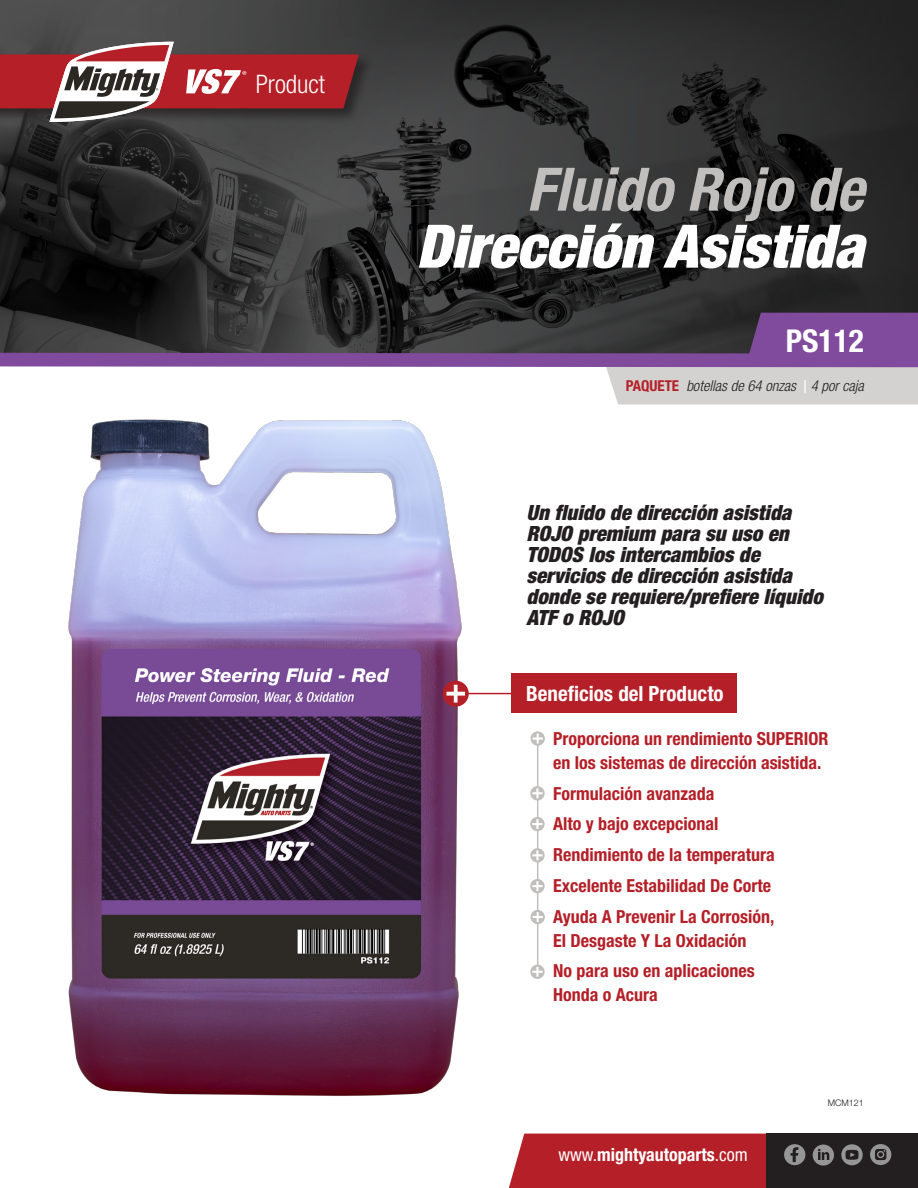
<style>
.page{position:relative;width:918px;height:1188px;background:#fff}
.page>*{position:absolute;margin:0;border:0;box-sizing:border-box;transform-origin:0 0}
.t1{font:italic 900 condensed 60px "Helvetica Neue";color:#fff}
.t2{font:italic 700 condensed 60px "Helvetica Neue";color:#c1bfbe}
.t3{font:700 condensed 31.5px "Helvetica Neue";color:#fff}
.t4{font:300 condensed 25.5px "Helvetica Neue";color:#fff}
.t5{font:italic 900 condensed 21px/21px "Helvetica Neue";color:#231f20}
.t6{font:700 condensed 21px "Helvetica Neue";color:#fff}
.t7{font:700 condensed 18px/24px "Helvetica Neue";color:#b51f27}
.t8{font:700 condensed 18px "Helvetica Neue";color:#fff}
.t9{font:italic 300 condensed 15px "Helvetica Neue";color:#231f20}
.t10{font:300 9px "Helvetica Neue";color:#231f20}
.s1{font-weight:700;font-style:normal;color:#b51f27}
.s2{font-weight:400;font-style:normal;font-size:18px;color:#fff}
.s3{font-weight:400}
</style>
<div class="page">
<img style="left:68px;top:419px;width:402px;height:677px">
<hr style="left:537px;top:741px;width:1px;height:226px;background:#c1bfbe">
<img style="left:0;top:0;width:135px;height:313px">
<svg style="left:135px;top:0;width:783px;height:313px;background:#2f3030"></svg>
<div style="left:0;top:53px;width:373px;height:70px;background:#231f20;opacity:.75"></div>
<svg style="left:0;top:42px;width:359px;height:80px;background:#91484c"></svg>
<svg style="left:509px;top:1134px;width:409px;height:54px;background:#85282e"></svg>
<svg style="left:0;top:313px;width:918px;height:92px"></svg>
<div style="left:512px;top:673px;width:225px;height:40px;background:#b51f27"></div>
<svg style="left:531px;top:731px;width:14px;height:15px"></svg>
<svg style="left:533px;top:734px;width:10px;height:9px"></svg>
<div style="left:531px;top:910px;width:14px;height:14px;background:#c1bfbe;border-radius:50%"></div>
<svg style="left:533px;top:912px;width:10px;height:10px"></svg>
<div style="left:530px;top:879px;width:15px;height:14px;background:#c1bfbe;border-radius:50%"></div>
<svg style="left:532px;top:881px;width:11px;height:10px"></svg>
<hr style="left:459px;top:693px;width:62px;height:1px;background:#b51f27">
<svg style="left:443px;top:681px;width:26px;height:26px"></svg>
<svg style="left:446px;top:685px;width:19px;height:18px"></svg>
<div style="left:530px;top:786px;width:15px;height:14px;background:#c1bfbe;border-radius:50%"></div>
<svg style="left:532px;top:788px;width:11px;height:10px"></svg>
<div style="left:530px;top:965px;width:15px;height:14px;background:#c1bfbe;border-radius:50%"></div>
<svg style="left:532px;top:967px;width:11px;height:10px"></svg>
<div style="left:530px;top:817px;width:15px;height:14px;background:#c1bfbe;border-radius:50%"></div>
<svg style="left:532px;top:819px;width:11px;height:10px"></svg>
<svg style="left:530px;top:848px;width:15px;height:15px"></svg>
<svg style="left:532px;top:850px;width:11px;height:10px"></svg>
<p class="t4" style="left:256px;top:70px;width:71px">Product</p>
<p class="t2" style="left:527px;top:153px;width:339px">Fluido Rojo de</p>
<p class="t1" style="left:416px;top:209px;width:449px">Dirección Asistida</p>
<p class="t3" style="left:786px;top:321px;width:80px">PS112</p>
<p class="t9" style="left:626px;top:377px;width:240px"><span class="s1">PAQUETE</span> botellas de 64 onzas <span class="s2">|</span> 4 por caja</p>
<p class="t5" style="left:526px;top:501px;width:298px">Un fluido de dirección asistida<br>ROJO premium para su uso en<br>TODOS los intercambios de servicios de dirección asistida donde se requiere/prefiere líquido<br>ATF o ROJO</p>
<p class="t6" style="left:526px;top:680px;width:199px">Beneficios del Producto</p>
<p class="t7" style="left:553px;top:726px;width:277px">Proporciona un rendimiento SUPERIOR en los sistemas de dirección asistida.</p>
<p class="t7" style="left:553px;top:781px;width:163px">Formulación avanzada</p>
<p class="t7" style="left:553px;top:812px;width:167px">Alto y bajo excepcional</p>
<p class="t7" style="left:553px;top:843px;width:223px">Rendimiento de la temperatura</p>
<p class="t7" style="left:553px;top:873px;width:219px">Excelente Estabilidad De Corte</p>
<p class="t7" style="left:553px;top:904px;width:223px">Ayuda A Prevenir La Corrosión,<br>El Desgaste Y La Oxidación</p>
<p class="t7" style="left:553px;top:959px;width:203px">No para uso en aplicaciones<br>Honda o Acura</p>
<p class="t8" style="left:559px;top:1144px;width:191px"><span class="s3">www.</span>mightyautoparts<span class="s3">.com</span></p>
<p class="t10" style="left:828px;top:1095px;width:38px">MCM121</p>
</div>
